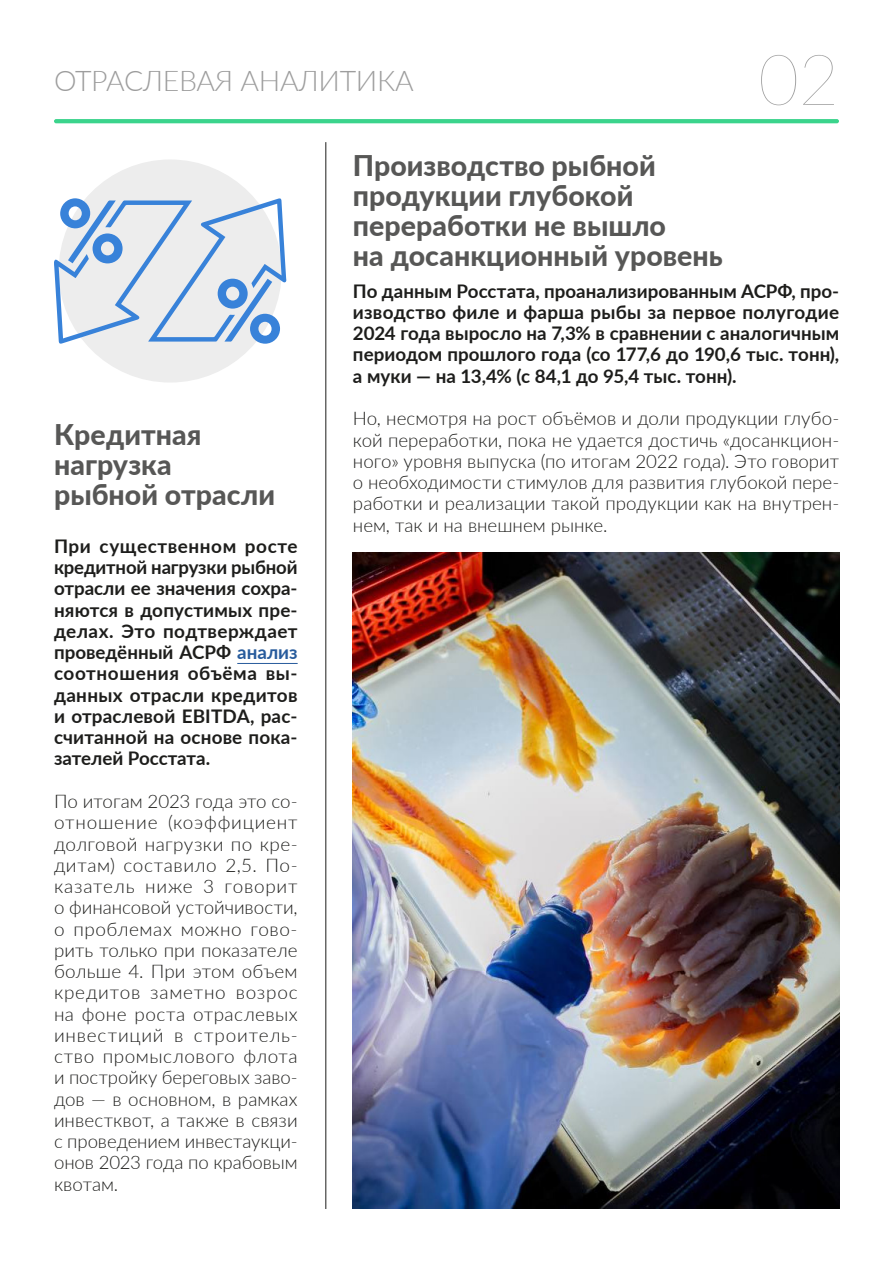
<style>
.page{position:relative;width:893px;height:1263px;background:#fff}
.page>*{position:absolute;margin:0;border:0;box-sizing:border-box;transform-origin:0 0}
.t1{font:100 70.5px "Lato";color:#9d9d9d}
.t2{font:900 28.5px/30px "Lato";color:#575756}
.t3{font:300 28.5px "Lato";letter-spacing:-.01em;color:#9d9d9d}
.t4{font:300 18.75px/21.3px "Lato";color:#1d1d1b;text-align:justify}
.t5{font:700 18.75px/21.3px "Lato";letter-spacing:.005em;color:#1d1d1b;text-align:justify}
.s1{color:#275b9c}
</style>
<div class="page">
<svg style="left:54px;top:119px;width:785px;height:4px;background:#3ed48d"></svg>
<div style="left:59px;top:159px;width:223px;height:224px;background:#ededed;border-radius:50%"></div>
<img style="left:353px;top:553px;width:486px;height:656px">
<hr style="left:237px;top:663px;width:61px;height:1px;background:#275b9c">
<hr style="left:325px;top:142px;width:1px;height:1067px;background:#1d1d1b">
<svg style="left:54px;top:198px;width:232px;height:146px"></svg>
<h2 class="t3" style="left:54px;top:61px;width:361px">ОТРАСЛЕВАЯ АНАЛИТИКА</h2>
<h1 class="t1" style="left:758px;top:32px;width:83px">02</h1>
<h2 class="t2" style="left:54px;top:418px;width:223px">Кредитная нагрузка рыбной отрасли</h2>
<p class="t5" style="left:54px;top:534px;width:245px">При существенном росте кредитной нагрузки рыбной отрасли ее значения сохра&shy;няются в допустимых пре&shy;делах. Это подтверждает проведённый АСРФ <span class="s1">анализ </span>соотношения объёма вы&shy;данных отрасли кредитов и отраслевой EBITDA, рас&shy;считанной на основе пока&shy;зателей Росстата.</p>
<p class="t4" style="left:54px;top:790px;width:245px">По итогам 2023 года это со&shy;отношение (коэффициент долговой нагрузки по кре&shy;дитам) составило 2,5. По&shy;казатель ниже 3 говорит о финансовой устойчивости, о проблемах можно гово&shy;рить только при показателе больше 4. При этом объем кредитов заметно возрос на фоне роста отраслевых инвестиций в строитель&shy;ство промыслового флота и постройку береговых заво&shy;дов — в основном, в рамках инвестквот, а также в связи с проведением инвестаукци&shy;онов 2023 года по крабовым квотам.</p>
<h2 class="t2" style="left:353px;top:149px;width:371px">Производство рыбной продукции глубокой переработки не вышло<br>на досанкционный уровень</h2>
<p class="t5" style="left:353px;top:279px;width:488px">По данным Росстата, проанализированным АСРФ, про&shy;изводство филе и фарша рыбы за первое полугодие 2024 года выросло на 7,3% в сравнении с аналогичным периодом прошлого года (со 177,6 до 190,6 тыс. тонн), а муки — на 13,4% (с 84,1 до 95,4 тыс. тонн).</p>
<p class="t4" style="left:353px;top:407px;width:488px">Но, несмотря на рост объёмов и доли продукции глубо&shy;кой переработки, пока не удается достичь «досанкцион&shy;ного» уровня выпуска (по итогам 2022 года). Это говорит о необходимости стимулов для развития глубокой пере&shy;работки и реализации такой продукции как на внутрен&shy;нем, так и на внешнем рынке.</p>
</div>
